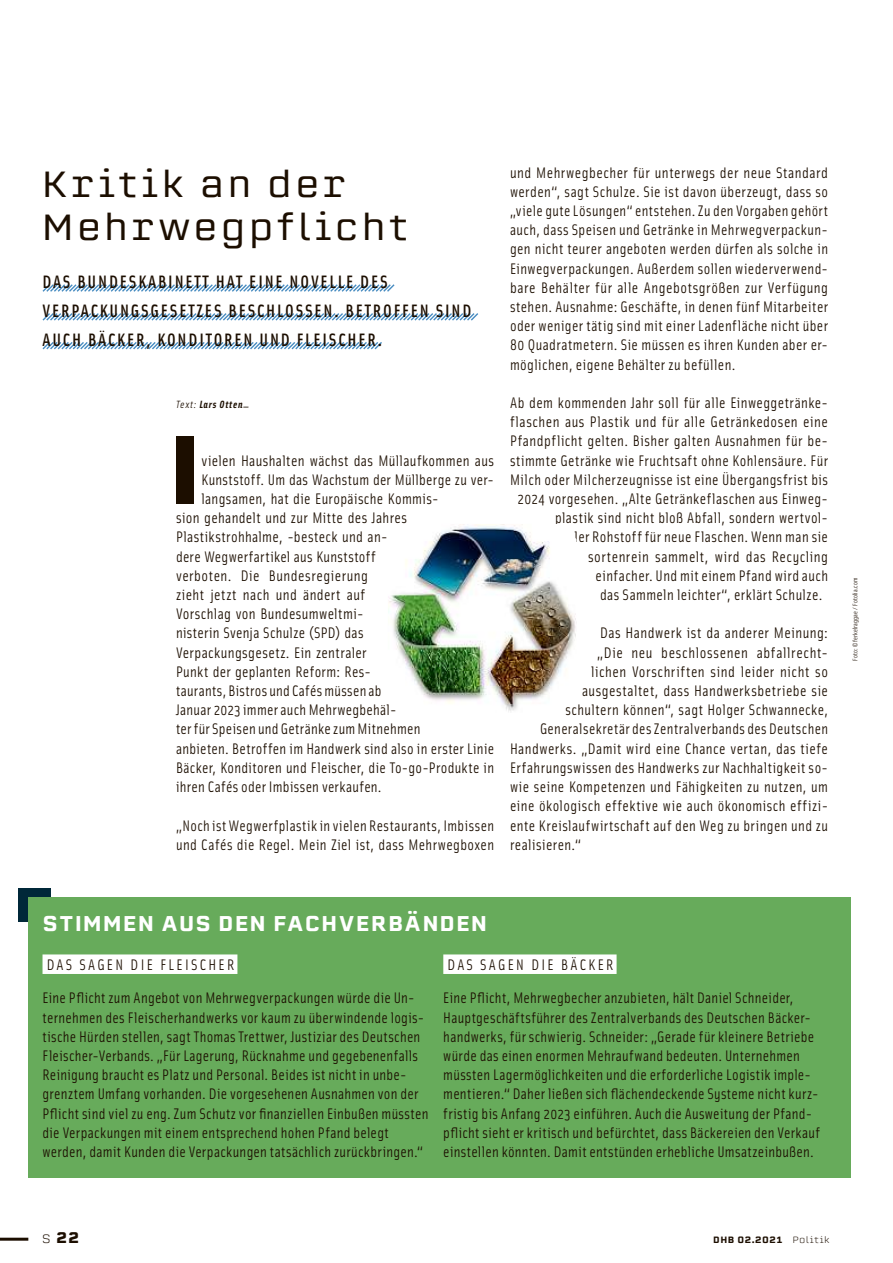
<style>
.page{position:relative;width:893px;height:1263px;background:#fff}
.page>*{position:absolute;margin:0;border:0;box-sizing:border-box;transform-origin:0 0}
.t1{font:700 94.95px "Erbaum";color:#1c0e00}
.t2{font:36px/43.2px "Erbaum";letter-spacing:.07em;color:#1c0e00}
.t3{font:500 21px "Erbaum";letter-spacing:.055em;color:#fff}
.t4{font:500 18px/28.8px "Solex OT";letter-spacing:.1em;color:#1c0e00}
.t5{font:15.3px/19.2px "Solex OT";letter-spacing:.025em;color:#1c0e00}
.t6{font:700 15px "Erbaum";color:#1c0e00}
.t7{font:italic 700 10.5px "Solex OT";letter-spacing:.075em;color:#1c0e00}
.t8{font:500 9px "Erbaum";letter-spacing:.06em;color:#1c0e00}
.t9{font:6.75px "Solex OT";letter-spacing:.01em;color:#1c0e00}
.s1{font-weight:400}
.s2{font-weight:300;font-size:12px}
.s3{font-weight:300}
</style>
<div class="page">
<hr style="left:0;top:1238px;width:28px;height:3px;background:#1c0e00">
<div style="left:18px;top:888px;width:33px;height:34px;background:#002839"></div>
<div style="left:28px;top:897px;width:822px;height:281px;background:#67ab5b"></div>
<div style="left:43px;top:954px;width:194px;height:20px;background:#fff"></div>
<div style="left:443px;top:954px;width:174px;height:20px;background:#fff"></div>
<svg style="left:42px;top:284px;width:353px;height:8px"></svg>
<svg style="left:42px;top:313px;width:437px;height:8px"></svg>
<svg style="left:42px;top:342px;width:340px;height:8px"></svg>
<img style="left:388px;top:524px;width:188px;height:188px">
<h2 class="t2" style="left:41px;top:167px;width:368px">Kritik an der<br>Mehrwegpflicht</h2>
<p class="t4" style="left:43px;top:269px;width:430px">DAS BUNDESKABINETT HAT EINE NOVELLE DES<br>VERPACKUNGSGESETZES BESCHLOSSEN. BETROFFEN SIND<br>AUCH BÄCKER, KONDITOREN UND FLEISCHER.</p>
<p class="t7" style="left:176px;top:401px;width:74px"><span class="s1">Text:</span> Lars Otten—</p>
<h1 class="t1" style="left:168px;top:436px;width:35px">I</h1>
<p class="t5" style="left:201px;top:452px;width:294px">vielen Haushalten wächst das Müllaufkommen aus</p>
<p class="t5" style="left:201px;top:471px;width:294px">Kunststoff. Um das Wachstum der Müllberge zu ver-</p>
<p class="t5" style="left:201px;top:491px;width:239px">langsamen, hat die Europäische Kommis-</p>
<p class="t5" style="left:176px;top:510px;width:233px">sion gehandelt und zur Mitte des Jahres</p>
<p class="t5" style="left:176px;top:529px;width:213px">Plastikstrohhalme, -besteck und an-</p>
<p class="t5" style="left:176px;top:548px;width:201px">dere Wegwerfartikel aus Kunststoff</p>
<p class="t5" style="left:176px;top:567px;width:193px">verboten. Die Bundesregierung</p>
<p class="t5" style="left:176px;top:587px;width:190px">zieht jetzt nach und ändert auf</p>
<p class="t5" style="left:176px;top:606px;width:189px">Vorschlag von Bundesumweltmi-</p>
<p class="t5" style="left:176px;top:625px;width:189px">nisterin Svenja Schulze (SPD) das</p>
<p class="t5" style="left:176px;top:644px;width:192px">Verpackungsgesetz. Ein zentraler</p>
<p class="t5" style="left:176px;top:663px;width:196px">Punkt der geplanten Reform: Res-</p>
<p class="t5" style="left:176px;top:683px;width:207px">taurants,Bistros undCafésmüssen ab</p>
<p class="t5" style="left:176px;top:702px;width:222px">Januar 2023 immerauchMehrwegbehäl-</p>
<p class="t5" style="left:176px;top:721px;width:246px">terfür Speisenund GetränkezumMitnehmen</p>
<p class="t5" style="left:176px;top:740px;width:320px">anbieten. Betroffen im Handwerk sind also in erster Linie</p>
<p class="t5" style="left:176px;top:759px;width:320px">Bäcker, Konditoren und Fleischer, die To-go-Produkte in</p>
<p class="t5" style="left:176px;top:779px;width:207px">ihren Cafés oder Imbissen verkaufen.</p>
<p class="t5" style="left:176px;top:817px;width:320px">„Noch istWegwerfplastikinvielenRestaurants,Imbissen und Cafés die Regel. Mein Ziel ist, dass Mehrwegboxen</p>
<p class="t5" style="left:510px;top:164px;width:320px;text-align:justify">und Mehrwegbecher für unterwegs der neue Standard werden“, sagt Schulze. Sie ist davon überzeugt, dass so „viele gute Lösungen“ entstehen.Zu denVorgabengehört auch, dass Speisen und Getränke in Mehrwegverpackun&shy;gen nicht teurer angeboten werden dürfen als solche in Einwegverpackungen. Außerdem sollen wiederverwend&shy;bare Behälter für alle Angebotsgrößen zur Verfügung stehen. Ausnahme: Geschäfte, in denen fünf Mitarbeiter oder weniger tätig sind mit einer Ladenfläche nicht über 80 Quadratmetern. Sie müssen es ihren Kunden aber er&shy;möglichen, eigene Behälter zu befüllen.</p>
<p class="t5" style="left:510px;top:395px;width:320px">Ab dem kommenden Jahr soll für alle Einweggetränke-</p>
<p class="t5" style="left:510px;top:414px;width:320px">flaschen aus Plastik und für alle Getränkedosen eine</p>
<p class="t5" style="left:510px;top:433px;width:319px">Pfandpflicht gelten. Bisher galten Ausnahmen für be-</p>
<p class="t5" style="left:510px;top:452px;width:320px">stimmte Getränke wie Fruchtsaft ohne Kohlensäure. Für</p>
<p class="t5" style="left:510px;top:471px;width:320px">Milch oder Milcherzeugnisse ist eine Übergangsfrist bis</p>
<p class="t5" style="left:517px;top:491px;width:312px">2024 vorgesehen. „Alte Getränkeflaschen aus Einweg-</p>
<p class="t5" style="left:555px;top:510px;width:274px">plastik sind nicht bloß Abfall, sondern wertvol-</p>
<p class="t5" style="left:574px;top:529px;width:255px">ler Rohstoff für neue Flaschen. Wenn man sie</p>
<p class="t5" style="left:588px;top:548px;width:242px">sortenrein sammelt, wird das Recycling</p>
<p class="t5" style="left:595px;top:567px;width:234px">einfacher. Undmit einemPfand wird auch</p>
<p class="t5" style="left:600px;top:587px;width:224px">das Sammeln leichter“, erklärt Schulze.</p>
<p class="t5" style="left:600px;top:625px;width:229px">Das Handwerk ist da anderer Meinung:</p>
<p class="t5" style="left:597px;top:644px;width:232px">„Die neu beschlossenen abfallrecht-</p>
<p class="t5" style="left:591px;top:663px;width:239px">lichen Vorschriften sind leider nicht so</p>
<p class="t5" style="left:582px;top:683px;width:248px">ausgestaltet, dass Handwerksbetriebe sie</p>
<p class="t5" style="left:565px;top:702px;width:264px">schultern können“, sagt Holger Schwannecke,</p>
<p class="t5" style="left:540px;top:721px;width:289px">GeneralsekretärdesZentralverbandsdes Deutschen</p>
<p class="t5" style="left:510px;top:740px;width:320px">Handwerks. „Damit wird eine Chance vertan, das tiefe</p>
<p class="t5" style="left:510px;top:759px;width:320px">Erfahrungswissen des Handwerks zur Nachhaltigkeit so-</p>
<p class="t5" style="left:510px;top:779px;width:320px">wie seine Kompetenzen und Fähigkeiten zu nutzen, um</p>
<p class="t5" style="left:510px;top:798px;width:320px">eine ökologisch effektive wie auch ökonomisch effizi-</p>
<p class="t5" style="left:510px;top:817px;width:320px">ente Kreislaufwirtschaft auf den Weg zu bringen und zu</p>
<p class="t5" style="left:510px;top:836px;width:72px">realisieren.“</p>
<h3 class="t3" style="left:43px;top:916px;width:446px">STIMMEN AUS DEN FACHVERBÄNDEN</h3>
<p class="t5" style="left:43px;top:949px;width:374px;line-height:33.6px">DAS SAGEN DIE FLEISCHER<br>Eine Pflicht zum Angebot von Mehrwegverpackungen würde die Un-</p>
<p class="t5" style="left:43px;top:1009px;width:387px">ternehmen des Fleischerhandwerks vor kaum zu überwindende logis&shy;tische Hürden stellen, sagt Thomas Trettwer, Justiziar des Deutschen Fleischer-Verbands. „Für Lagerung, Rücknahme und gegebenenfalls Reinigung braucht es Platz und Personal. Beides ist nicht in unbe&shy;grenztem Umfang vorhanden. Die vorgesehenen Ausnahmen von der Pflicht sind viel zu eng. Zum Schutz vor finanziellen Einbußen müssten die Verpackungen mit einem entsprechend hohen Pfand belegt werden, damit Kunden die Verpackungen tatsächlich zurückbringen.“</p>
<p class="t5" style="left:443px;top:949px;width:352px;line-height:33.6px">DAS SAGEN DIE BÄCKER<br>Eine Pflicht, Mehrwegbecher anzubieten, hält Daniel Schneider,</p>
<p class="t5" style="left:443px;top:1009px;width:378px">Hauptgeschäftsführer des Zentralverbands des Deutschen Bäcker&shy;handwerks, für schwierig. Schneider: „Gerade für kleinere Betriebe würde das einen enormen Mehraufwand bedeuten. Unternehmen müssten Lagermöglichkeiten und die erforderliche Logistik imple&shy;mentieren.“ Daher ließen sich flächendeckende Systeme nicht kurz&shy;fristig bis Anfang 2023 einführen. Auch die Ausweitung der Pfand&shy;pflicht sieht er kritisch und befürchtet, dass Bäckereien den Verkauf einstellen könnten. Damit entstünden erhebliche Umsatzeinbußen.</p>
<p class="t9" style="left:853px;top:661px;width:84px;rotate:-90deg">Foto: © ferkelraggae / Fotolia.com</p>
<p class="t6" style="left:42px;top:1233px;width:39px"><span class="s2">S</span> 22</p>
<p class="t8" style="left:713px;top:1237px;width:118px">DHB 02.2021 <span class="s3">Politik</span></p>
</div>
